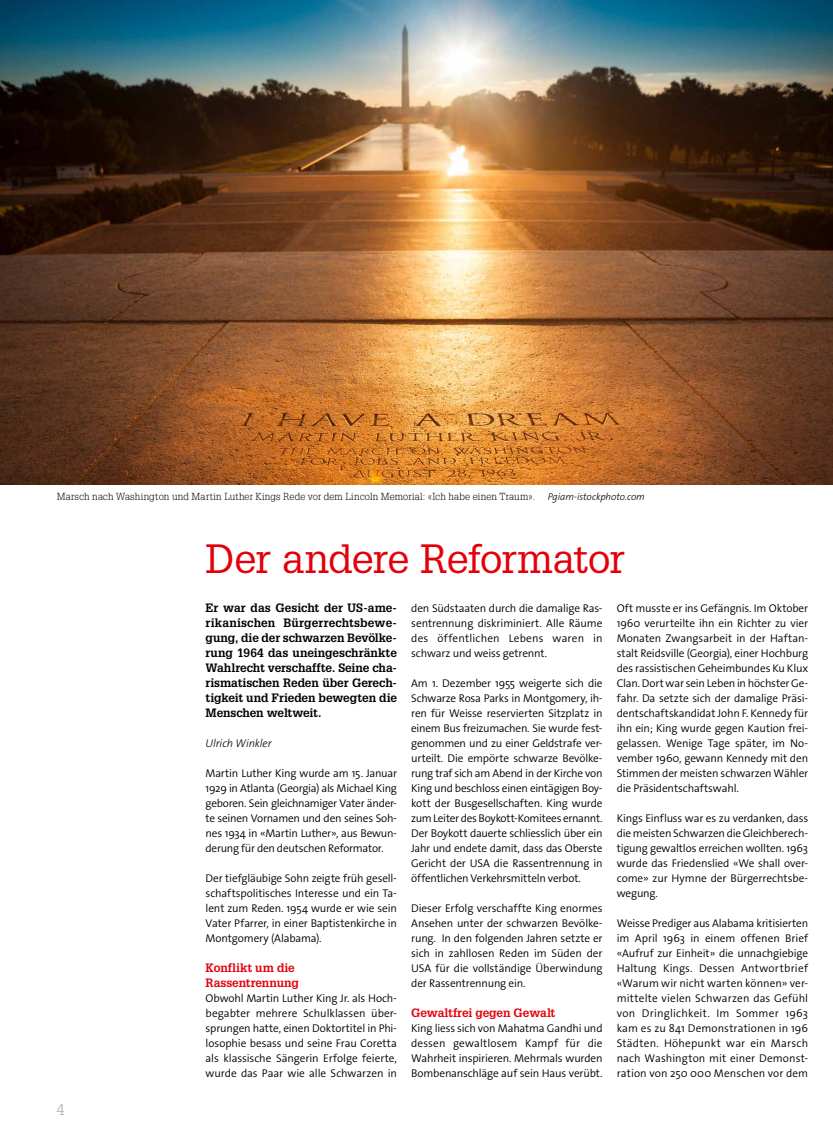
<style>
.page{position:relative;width:833px;height:1134px;background:#fff}
.page>*{position:absolute;margin:0;border:0;box-sizing:border-box;transform-origin:0 0}
.t1{font:40px "Glypha LT Std";letter-spacing:-.025em;color:#e3000b}
.t2{font:300 15px "Glypha LT Std";color:#9c9c9d}
.t3{font:700 11.88px/15px "Glypha LT Std";letter-spacing:-.005em;color:#000}
.t4{font:700 11.88px/15px "Glypha LT Std";letter-spacing:-.005em;color:#e3000b}
.t5{font:300 11.25px/15px "The Sans Os F";letter-spacing:-.01em;color:#000;text-align:justify}
.t6{font:italic 300 11.25px "The Sans Os F";letter-spacing:-.015em;color:#000}
.t7{font:300 10px "Glypha LT Std";letter-spacing:.01em;color:#000}
.s1{font-family:"The Sans Os F";font-style:italic}
</style>
<div class="page">
<img style="left:0;top:0;width:833px;height:485px">
<p class="t7" style="left:57px;top:490px;width:589px">Marsch nach Washington und Martin Luther Kings Rede vor dem Lincoln Memorial: «Ich habe einen Traum». <span class="s1">Pgiam-istockphoto.com</span></p>
<h2 class="t2" style="left:57px;top:1101px;width:9px">4</h2>
<h1 class="t1" style="left:206px;top:535px;width:421px">Der andere Reformator</h1>
<p class="t3" style="left:206px;top:600px;width:193px">Er war das Gesicht der US-ame&shy;rikanischen Bürgerrechtsbewe&shy;gung, die der schwarzen Bevölke&shy;rung 1964 das uneingeschränkte<br>Wahlrecht verschaffte. Seine cha&shy;rismatischen Reden über Gerech&shy;tigkeit und Frieden bewegten die<br>Menschen weltweit.</p>
<p class="t6" style="left:206px;top:736px;width:68px">Ulrich Winkler</p>
<p class="t5" style="left:206px;top:766px;width:193px">Martin Luther King wurde am 15. Januar 1929 in Atlanta (Georgia) als Michael King geboren. Sein gleichnamiger Vater änder&shy;te seinen Vornamen und den seines Soh&shy;nes 1934 in «Martin Luther», aus Bewun&shy;derung für den deutschen Reformator.</p>
<p class="t5" style="left:206px;top:871px;width:193px">Der tiefgläubige Sohn zeigte früh gesell&shy;schaftspolitisches Interesse und ein Ta&shy;lent zum Reden. 1954 wurde er wie sein Vater Pfarrer, in einer Baptistenkirche in Montgomery (Alabama).</p>
<p class="t4" style="left:206px;top:960px;width:95px">Konflikt um die<br>Rassentrennung</p>
<p class="t5" style="left:206px;top:991px;width:193px">Obwohl Martin Luther King Jr. als Hoch&shy;begabter mehrere Schulklassen über&shy;sprungen hatte, einen Doktortitel in Phi&shy;losophie besass und seine Frau Coretta als klassische Sängerin Erfolge feierte, wurde das Paar wie alle Schwarzen in</p>
<p class="t5" style="left:617px;top:601px;width:193px">Oft musste er ins Gefängnis. Im Oktober 1960 verurteilte ihn ein Richter zu vier Monaten Zwangsarbeit in der Haftan&shy;stalt Reidsville (Georgia), einer Hochburg des rassistischen Geheimbundes Ku Klux Clan. Dort war sein Leben in höchster Ge&shy;fahr. Da setzte sich der damalige Präsi&shy;dentschaftskandidat John F. Kennedy für ihn ein; King wurde gegen Kaution frei&shy;gelassen. Wenige Tage später, im No&shy;vember 1960, gewann Kennedy mit den Stimmen der meisten schwarzen Wähler die Präsidentschaftswahl.</p>
<p class="t5" style="left:617px;top:811px;width:193px">Kings Einfluss war es zu verdanken, dass die meisten Schwarzen die Gleichberech&shy;tigung gewaltlos erreichen wollten. 1963 wurde das Friedenslied «We shall over&shy;come» zur Hymne der Bürgerrechtsbe&shy;wegung.</p>
<p class="t5" style="left:617px;top:916px;width:193px">Weisse Prediger aus Alabama kritisierten im April 1963 in einem offenen Brief «Aufruf zur Einheit» die unnachgiebige Haltung Kings. Dessen Antwortbrief «Warum wir nicht warten können» ver&shy;mittelte vielen Schwarzen das Gefühl von Dringlichkeit. Im Sommer 1963 kam es zu 841 Demonstrationen in 196<br>Städten. Höhepunkt war ein Marsch nach Washington mit einer Demonst&shy;ration von 250 000 Menschen vor dem</p>
<p class="t5" style="left:411px;top:601px;width:193px">den Südstaaten durch die damalige Ras&shy;sentrennung diskriminiert. Alle Räume des öffentlichen Lebens waren in schwarz und weiss getrennt.</p>
<p class="t5" style="left:411px;top:676px;width:193px">Am 1. Dezember 1955 weigerte sich die Schwarze Rosa Parks in Montgomery, ih&shy;ren für Weisse reservierten Sitzplatz in einem Bus freizumachen. Sie wurde fest&shy;genommen und zu einer Geldstrafe ver&shy;urteilt. Die empörte schwarze Bevölke&shy;rung traf sich am Abend in der Kirche von King und beschloss einen eintägigen Boy&shy;kott der Busgesellschaften. King wurde zum Leiter des Boykott-Komitees ernannt.<br>Der Boykott dauerte schliesslich über ein Jahr und endete damit, dass das Oberste Gericht der USA die Rassentrennung in öffentlichen Verkehrsmitteln verbot.</p>
<p class="t5" style="left:411px;top:901px;width:193px">Dieser Erfolg verschaffte King enormes Ansehen unter der schwarzen Bevölke&shy;rung. In den folgenden Jahren setzte er sich in zahllosen Reden im Süden der USA für die vollständige Überwindung der Rassentrennung ein.</p>
<p class="t4" style="left:411px;top:1005px;width:146px">Gewaltfrei gegen Gewalt</p>
<p class="t5" style="left:411px;top:1021px;width:193px">King liess sich von Mahatma Gandhi und dessen gewaltlosem Kampf für die Wahrheit inspirieren. Mehrmals wurden Bombenanschläge auf sein Haus verübt.</p>
</div>
